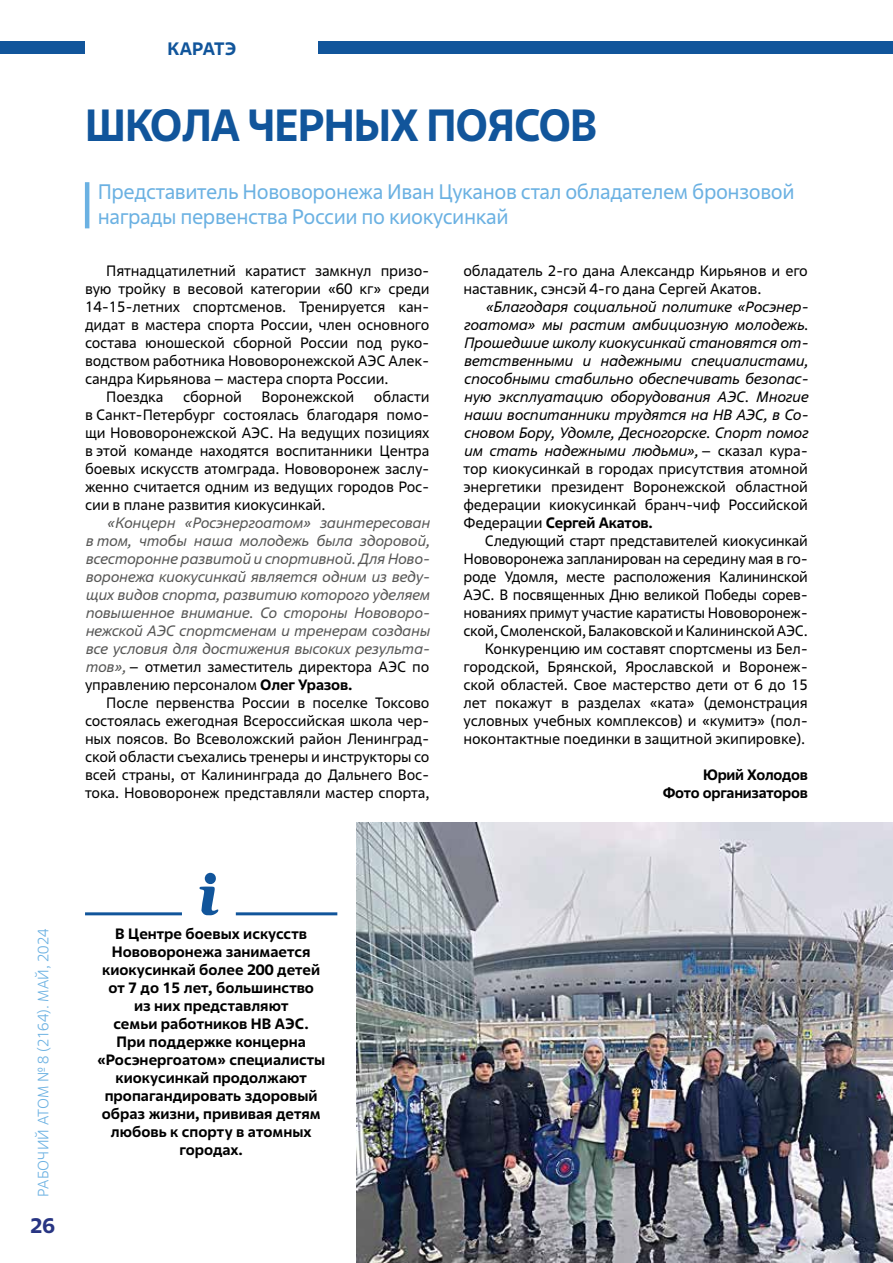
<style>
.page{position:relative;width:893px;height:1263px;background:#fff}
.page>*{position:absolute;margin:0;border:0;box-sizing:border-box;transform-origin:0 0}
.t1{font:700 45px "Rosatom";letter-spacing:-.02em;color:#11559b;scale:.95 1}
.t2{font:21px/25.2px "Rosatom";letter-spacing:-.02em;color:#6bb1e2}
.t3{font:700 21px "Rosatom";color:#283583}
.t4{font:700 18px "Rosatom";letter-spacing:.01em;color:#11559b}
.t5{font:15px/18px "Rosatom";letter-spacing:-.01em;color:#000;text-align:justify}
.t6{font:italic 15px/18px "Rosatom";letter-spacing:-.01em;color:#000;text-align:justify}
.t7{font:italic 15px/18px "Rosatom";letter-spacing:-.01em;color:#575756;text-align:justify}
.t8{font:700 15px/18px "Rosatom";color:#000;text-align:right}
.t9{font:300 15px "Rosatom";color:#6bb1e2}
.s1{font-style:normal;color:#000}
.s2{font-weight:700;font-style:normal;color:#000}
.s3{font-style:normal}
.s4{font-weight:700;font-style:normal}
</style>
<div class="page">
<div style="left:0;top:41px;width:85px;height:13px;background:#11559b"></div>
<div style="left:319px;top:41px;width:574px;height:13px;background:#11559b"></div>
<hr style="left:85px;top:182px;width:4px;height:46px;background:#6bb1e2">
<img style="left:357px;top:822px;width:536px;height:441px">
<svg style="left:199px;top:873px;width:19px;height:42px"></svg>
<hr style="left:85px;top:912px;width:97px;height:3px;background:#11559b">
<hr style="left:236px;top:912px;width:101px;height:3px;background:#11559b">
<p class="t4" style="left:168px;top:37px;width:70px">КАРАТЭ</p>
<h1 class="t1" style="left:85px;top:96px;width:540px">ШКОЛА ЧЕРНЫХ ПОЯСОВ</h1>
<h2 class="t2" style="left:98px;top:178px;width:698px">Представитель Нововоронежа Иван Цуканов стал обладателем бронзовой награды первенства России по киокусинкай</h2>
<p class="t5" style="left:106px;top:262px;width:325px">Пятнадцатилетний каратист замкнул призо-</p>
<p class="t5" style="left:85px;top:280px;width:346px">вую тройку в весовой категории «60 кг» среди</p>
<p class="t5" style="left:85px;top:298px;width:346px">14-15-летних спортсменов. Тренируется кан-</p>
<p class="t5" style="left:85px;top:316px;width:346px">дидат в мастера спорта России, член основного</p>
<p class="t5" style="left:85px;top:334px;width:346px">состава юношеской сборной России под руко-</p>
<p class="t5" style="left:85px;top:352px;width:346px">водством работника Нововоронежской АЭС Алек-</p>
<p class="t5" style="left:85px;top:370px;width:305px">сандра Кирьянова – мастера спорта России.</p>
<p class="t5" style="left:106px;top:388px;width:59px">Поездка</p>
<p class="t5" style="left:183px;top:388px;width:60px">сборной</p>
<p class="t5" style="left:262px;top:388px;width:94px">Воронежской</p>
<p class="t5" style="left:85px;top:388px;width:346px;text-indent:289px">области в Санкт-Петербург состоялась благодаря помо&shy;щи Нововоронежской АЭС. На ведущих позициях в этой команде находятся воспитанники Центра боевых искусств атомграда. Нововоронеж заслу&shy;женно считается одним из ведущих городов Рос&shy;сии в плане развития киокусинкай.</p>
<p class="t7" style="left:85px;top:514px;width:346px;text-indent:21px">«Концерн «Росэнергоатом» заинтересован в том, чтобы наша молодежь была здоровой, всесторонне развитой и спортивной. Для Ново&shy;воронежа киокусинкай является одним из веду&shy;щих видов спорта, развитию которого уделяем повышенное внимание. Со стороны Нововоро&shy;нежской АЭС спортсменам и тренерам созданы все условия для достижения высоких результа&shy;тов», <span class="s1">– отметил заместитель директора АЭС по управлению персоналом</span> <span class="s2">Олег Уразов.</span></p>
<p class="t5" style="left:85px;top:694px;width:346px;text-indent:21px">После первенства России в поселке Токсово состоялась ежегодная Всероссийская школа чер&shy;ных поясов. Во Всеволожский район Ленинград&shy;ской области съехались тренеры и инструкторы со всей страны, от Калининграда до Дальнего Вос&shy;тока. Нововоронеж представляли мастер спорта,</p>
<p class="t5" style="left:463px;top:262px;width:346px">обладатель 2-го дана Александр Кирьянов и его наставник, сэнсэй 4-го дана Сергей Акатов.</p>
<p class="t6" style="left:463px;top:298px;width:346px;text-indent:21px">«Благодаря социальной политике «Росэнер&shy;гоатома» мы растим амбициозную молодежь.<br>Прошедшие школу киокусинкай становятся от&shy;ветственными и надежными специалистами, способными стабильно обеспечивать безопас&shy;ную эксплуатацию оборудования АЭС. Многие наши воспитанники трудятся на НВ АЭС, в Со&shy;сновом Бору, Удомле, Десногорске. Спорт помог им стать надежными людьми», <span class="s3">– сказал кура&shy;тор киокусинкай в городах присутствия атомной энергетики президент Воронежской областной федерации киокусинкай бранч-чиф Российской Федерации</span> <span class="s4">Сергей Акатов.</span></p>
<p class="t5" style="left:463px;top:532px;width:346px;text-align:right">Следующий старт представителей киокусинкай Нововоронежа запланирован на середину мая в го&shy;роде Удомля, месте расположения Калининской АЭС. В посвященных Дню великой Победы сорев&shy;нованиях примут участие каратисты Нововоронеж&shy;ской, Смоленской, Балаковской и Калининской АЭС.<br>Конкуренцию им составят спортсмены из Бел&shy;городской, Брянской, Ярославской и Воронеж&shy;ской областей. Свое мастерство дети от 6 до 15 лет покажут в разделах «ката» (демонстрация условных учебных комплексов) и «кумитэ» (пол&shy;ноконтактные поединки в защитной экипировке).</p>
<p class="t8" style="left:663px;top:766px;width:147px">Юрий Холодов<br>Фото организаторов</p>
<p class="t9" style="left:34px;top:1197px;width:270px;rotate:-90deg">РАБОЧИЙ АТОМ № 8 (2164). МАЙ, 2024</p>
<h2 class="t3" style="left:30px;top:1212px;width:26px">26</h2>
<p class="t8" style="left:97px;top:925px;width:230px;text-align:center">В Центре боевых искусств<br>Нововоронежа занимается киокусинкай более 200 детей от 7 до 15 лет, большинство<br>из них представляют<br>семьи работников НВ АЭС.<br>При поддержке концерна «Росэнергоатом» специалисты киокусинкай продолжают пропагандировать здоровый образ жизни, прививая детям любовь к спорту в атомных городах.</p>
</div>
